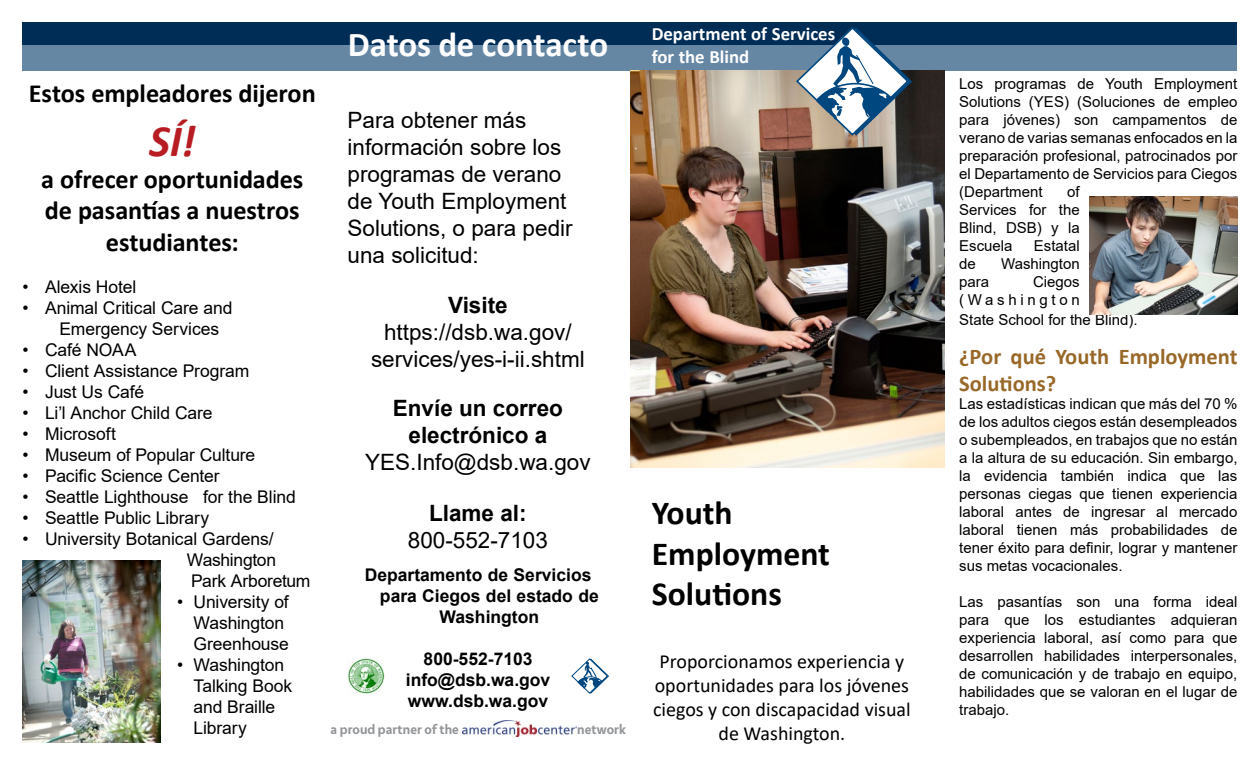
<style>
.page{position:relative;width:1260px;height:765px;background:#fff}
.page>*{position:absolute;margin:0;border:0;box-sizing:border-box;transform-origin:0 0}
.t1{font:italic 700 45px "Calibri";color:#b81c23}
.t2{font:700 35px "Calibri";letter-spacing:-.005em;color:#fff}
.t3{font:700 33.75px/40.5px "Calibri";color:#000}
.t4{font:700 26.25px/31.5px "Calibri";letter-spacing:-.005em;color:#000;text-align:center}
.t5{font:22.5px/27px "Arial";color:#000;text-align:center}
.t6{font:700 22.5px/27px "Arial";color:#000;text-align:center}
.t7{font:700 22.5px/27px "Calibri";color:#986828}
.t8{font:20px/24px "Calibri";color:#000;text-align:center}
.t9{font:700 18.75px/22.6px "Calibri";color:#fff}
.t10{font:17.5px/21px "Arial";letter-spacing:-.005em;color:#000}
.t11{font:700 17.5px "Arial";color:#000}
.t12{font:15px/18px "Arial";color:#000;text-align:justify}
.t13{font:15px/18px "Arial";letter-spacing:.245em;color:#000;text-align:right}
.t14{font:700 13.75px "Vegur";letter-spacing:.005em;color:#939598}
.s1{font-weight:400}
.s2{font-weight:700}
</style>
<div class="page">
<div style="left:22px;top:22px;width:1216px;height:23px;background:#002d56"></div>
<div style="left:22px;top:45px;width:1216px;height:26px;background:#6687a4"></div>
<img style="left:630px;top:71px;width:315px;height:396px">
<img style="left:1089px;top:196px;width:149px;height:118px">
<img style="left:22px;top:561px;width:138px;height:181px">
<img style="left:348px;top:658px;width:37px;height:36px">
<svg style="left:571px;top:658px;width:38px;height:36px"></svg>
<svg style="left:795px;top:27px;width:117px;height:110px"></svg>
<img style="left:462px;top:720px;width:115px;height:17px">
<h2 class="t4" style="left:29px;top:78px;width:288px">Estos empleadores dijeron</h2>
<h2 class="t1" style="left:149px;top:110px;width:48px">SÍ!</h2>
<h2 class="t4" style="left:41px;top:163px;width:264px">a ofrecer oportunidades de pasantías a nuestros estudiantes:</h2>
<p class="t10" style="left:22px;top:276px;width:115px">• Alexis Hotel</p>
<p class="t10" style="left:60px;top:297px;width:174px;text-indent:-37px">• Animal Critical Care and<br>Emergency Services</p>
<p class="t10" style="left:22px;top:339px;width:115px">• Café NOAA</p>
<p class="t10" style="left:22px;top:360px;width:228px">• Client Assistance Program</p>
<p class="t10" style="left:22px;top:381px;width:123px">• Just Us Café</p>
<p class="t10" style="left:22px;top:402px;width:192px">• Li’l Anchor Child Care</p>
<p class="t10" style="left:22px;top:423px;width:95px">• Microsoft</p>
<p class="t10" style="left:22px;top:444px;width:234px">• Museum of Popular Culture</p>
<p class="t10" style="left:22px;top:465px;width:199px">• Pacific Science Center</p>
<p class="t10" style="left:22px;top:486px;width:275px">• Seattle Lighthouse for the Blind</p>
<p class="t10" style="left:22px;top:507px;width:188px">• Seattle Public Library</p>
<p class="t10" style="left:187px;top:528px;width:125px;text-indent:-164px">• University Botanical Gardens/<br>Washington<br>Park Arboretum</p>
<p class="t10" style="left:194px;top:591px;width:97px;text-indent:-16px">• University of<br>Washington<br>Greenhouse</p>
<p class="t10" style="left:194px;top:654px;width:100px;text-indent:-16px">• Washington<br>Talking Book and Braille<br>Library</p>
<p class="t2" style="left:348px;top:20px;width:262px">Datos de contacto</p>
<p class="t5" style="left:348px;top:107px;width:227px;text-align:left">Para obtener más información sobre los programas de verano de Youth Employment<br>Solutions, o para pedir una solicitud:</p>
<p class="t6" style="left:448px;top:292px;width:61px">Visite</p>
<p class="t5" style="left:371px;top:318px;width:215px">https://dsb.wa.gov/ services/yes-i-ii.shtml</p>
<p class="t6" style="left:365px;top:395px;width:227px">Envíe un correo electrónico a<br><span class="s1">YES.Info@dsb.wa.gov</span></p>
<p class="t5" style="left:408px;top:500px;width:142px"><span class="s2">Llame al:<br></span>800-552-7103</p>
<p class="t11" style="left:365px;top:562px;width:228px">Departamento de Servicios</p>
<p class="t11" style="left:380px;top:583px;width:220px">para Ciegos del estado de</p>
<p class="t11" style="left:440px;top:604px;width:101px">Washington</p>
<p class="t11" style="left:424px;top:647px;width:110px">800-552-7103</p>
<p class="t11" style="left:406px;top:668px;width:146px">info@dsb.wa.gov</p>
<p class="t11" style="left:408px;top:689px;width:142px">www.dsb.wa.gov</p>
<p class="t14" style="left:331px;top:722px;width:130px">a proud partner of the</p>
<p class="t14" style="left:577px;top:722px;width:50px">network</p>
<h3 class="t9" style="left:652px;top:23px;width:185px">Department of Services for the Blind</h3>
<h1 class="t3" style="left:652px;top:493px;width:180px">Youth<br>Employment<br>Solutions</h1>
<p class="t8" style="left:653px;top:649px;width:259px">Proporcionamos experiencia y oportunidades para los jóvenes ciegos y con discapacidad visual de Washington.</p>
<p class="t12" style="left:959px;top:75px;width:280px">Los programas de Youth Employment Solutions (YES) (Soluciones de empleo para jóvenes) son campamentos de verano de varias semanas enfocados en la preparación profesional, patrocinados por el Departamento de Servicios para Ciegos (Department</p>
<p class="t12" style="left:959px;top:183px;width:122px;text-indent:108px">of Services for the Blind, DSB) y la Escuela</p>
<p class="t12" style="left:1034px;top:237px;width:47px">Estatal</p>
<p class="t12" style="left:959px;top:255px;width:18px">de</p>
<p class="t12" style="left:1001px;top:255px;width:80px">Washington</p>
<p class="t12" style="left:959px;top:273px;width:32px">para</p>
<p class="t13" style="left:959px;top:273px;width:122px">Ciegos (Washington</p>
<p class="t12" style="left:959px;top:311px;width:180px">State School for the Blind).</p>
<h2 class="t7" style="left:959px;top:343px;width:280px">¿Por qué Youth Employment<br>Solutions?</h2>
<p class="t12" style="left:959px;top:395px;width:280px">Las estadísticas indican que más del 70 % de los adultos ciegos están desempleados o subempleados, en trabajos que no están a la altura de su educación. Sin embargo, la evidencia también indica que las personas ciegas que tienen experiencia laboral antes de ingresar al mercado laboral tienen más probabilidades de tener éxito para definir, lograr y mantener sus metas vocacionales.</p>
<p class="t12" style="left:959px;top:593px;width:280px">Las pasantías son una forma ideal para que los estudiantes adquieran experiencia laboral, así como para que desarrollen habilidades interpersonales, de comunicación y de trabajo en equipo, habilidades que se valoran en el lugar de trabajo.</p>
</div>
